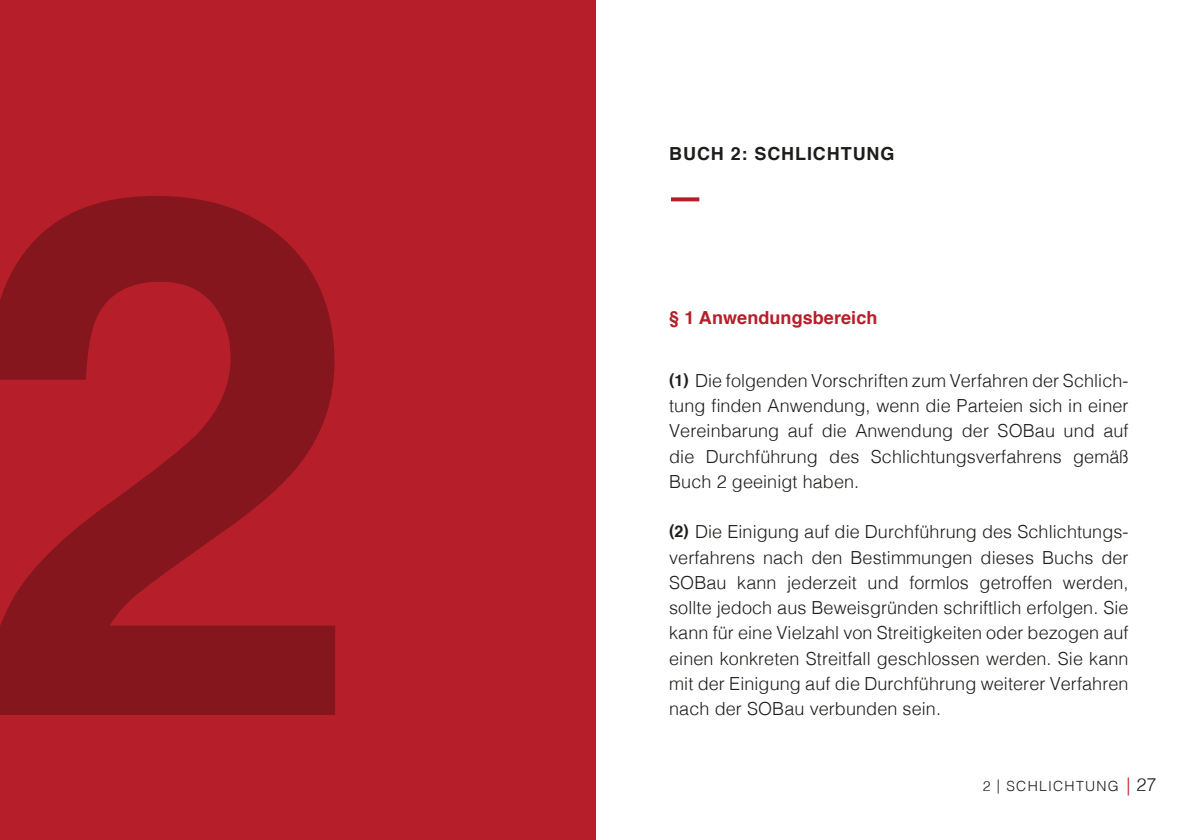
<style>
.page{position:relative;width:1191px;height:840px;background:#fff}
.page>*{position:absolute;margin:0;border:0;box-sizing:border-box;transform-origin:0 0}
.t1{font:300 18px/25.2px "Helvetica";letter-spacing:.005em;color:#1d1d1b;text-align:justify}
.t2{font:700 18px "Helvetica";letter-spacing:.005em;color:#b61f29}
.t3{font:700 18px "Helvetica";letter-spacing:.05em;color:#1d1d1b}
.t4{font:300 14px "Helvetica";letter-spacing:.09em;color:#1d1d1b}
.s1{font-weight:700;font-size:16px}
.s2{font-size:18px;color:#b61f29}
.s3{font-size:18px}
</style>
<div class="page">
<svg style="left:671px;top:197px;width:28px;height:4px"></svg>
<div style="left:0;top:0;width:595px;height:839px;background:#b61f29"></div>
<svg style="left:0;top:196px;width:335px;height:518px;fill:#85161d"></svg>
<p class="t3" style="left:669px;top:139px;width:227px">BUCH 2: SCHLICHTUNG</p>
<p class="t2" style="left:669px;top:303px;width:210px">§ 1 Anwendungsbereich</p>
<p class="t1" style="left:669px;top:366px;width:461px"><span class="s1">(1)</span> Die folgenden Vorschriften zum Verfahren der Schlich&shy;tung finden Anwendung, wenn die Parteien sich in einer Vereinbarung auf die Anwendung der SOBau und auf die Durchführung des Schlichtungsverfahrens gemäß Buch 2 geeinigt haben.</p>
<p class="t1" style="left:669px;top:518px;width:461px"><span class="s1">(2)</span> Die Einigung auf die Durchführung des Schlichtungs&shy;verfahrens nach den Bestimmungen dieses Buchs der SOBau kann jederzeit und formlos getroffen werden, sollte jedoch aus Beweisgründen schriftlich erfolgen. Sie kann für eine Vielzahl von Streitigkeiten oder bezogen auf einen konkreten Streitfall geschlossen werden. Sie kann mit der Einigung auf die Durchführung weiterer Verfahren nach der SOBau verbunden sein.</p>
<p class="t4" style="left:982px;top:773px;width:175px">2 | SCHLICHTUNG <span class="s2">|</span> <span class="s3">27</span></p>
</div>
